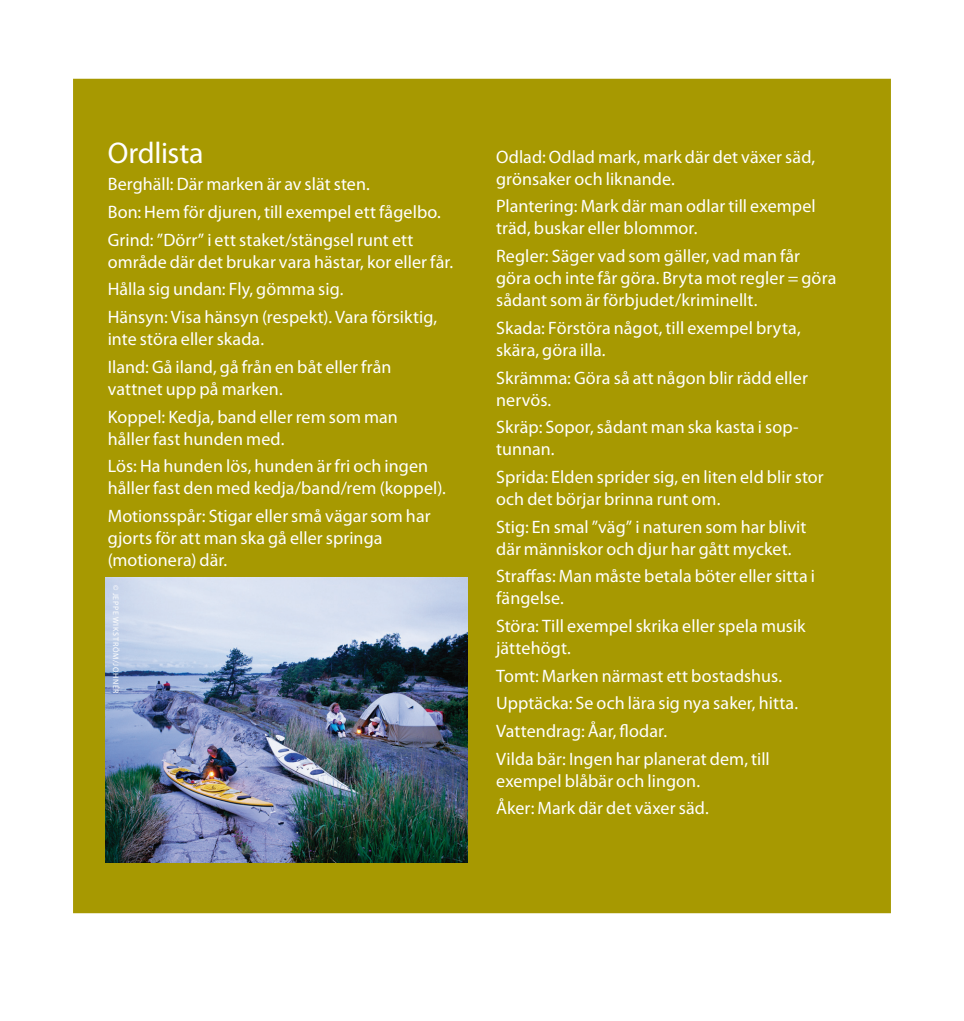
<style>
.page{position:relative;width:964px;height:1021px;background:#fff}
.page>*{position:absolute;margin:0;border:0;box-sizing:border-box;transform-origin:0 0}
.t1{font:30px "Myriad Pro";color:#fff}
.t2{font:18px/27.6px "Myriad Pro";letter-spacing:.005em;color:#fff}
.t3{font:8px "Myriad Pro";letter-spacing:.09em;color:#fff}
</style>
<div class="page">
<div style="left:73px;top:78px;width:818px;height:836px;background:#a79901"></div>
<img style="left:106px;top:577px;width:362px;height:285px">
<h1 class="t1" style="left:108px;top:134px;width:97px">Ordlista</h1>
<p class="t2" style="left:108px;top:170px;width:335px">Berghäll: Där marken är av slät sten.<br>Bon: Hem för djuren, till exempel ett fågelbo.<br>Grind: ”Dörr” i ett staket/stängsel runt ett</p>
<p class="t2" style="left:108px;top:248px;width:347px">område där det brukar vara hästar, kor eller får.<br>Hålla sig undan: Fly, gömma sig.<br>Hänsyn: Visa hänsyn (respekt). Vara försiktig,</p>
<p class="t2" style="left:108px;top:325px;width:285px">inte störa eller skada.<br>Iland: Gå iland, gå från en båt eller från</p>
<p class="t2" style="left:108px;top:375px;width:292px">vattnet upp på marken.<br>Koppel: Kedja, band eller rem som man</p>
<p class="t2" style="left:108px;top:424px;width:322px">håller fast hunden med.<br>Lös: Ha hunden lös, hunden är fri och ingen</p>
<p class="t2" style="left:108px;top:474px;width:340px">håller fast den med kedja/band/rem (koppel).<br>Motionsspår: Stigar eller små vägar som har</p>
<p class="t2" style="left:108px;top:526px;width:276px;line-height:22px">gjorts för att man ska gå eller springa (motionera) där.</p>
<p class="t3" style="left:121px;top:585px;width:110px;rotate:90deg">© Jeppe Wik ström/Johnér</p>
<p class="t2" style="left:496px;top:145px;width:321px;line-height:22px">Odlad: Odlad mark, mark där det växer säd, grönsaker och liknande.</p>
<p class="t2" style="left:496px;top:195px;width:321px;line-height:22px">Plantering: Mark där man odlar till exempel träd, buskar eller blommor.</p>
<p class="t2" style="left:496px;top:245px;width:342px;line-height:22px">Regler: Säger vad som gäller, vad man får göra och inte får göra. Bryta mot regler = göra sådant som är förbjudet/kriminellt.</p>
<p class="t2" style="left:496px;top:316px;width:306px;line-height:22px">Skada: Förstöra något, till exempel bryta, skära, göra illa.</p>
<p class="t2" style="left:496px;top:366px;width:313px;line-height:22px">Skrämma: Göra så att någon blir rädd eller nervös.</p>
<p class="t2" style="left:496px;top:416px;width:303px;line-height:22px">Skräp: Sopor, sådant man ska kasta i sop&shy;tunnan.</p>
<p class="t2" style="left:496px;top:465px;width:329px;line-height:22px">Sprida: Elden sprider sig, en liten eld blir stor och det börjar brinna runt om.</p>
<p class="t2" style="left:496px;top:515px;width:312px;line-height:22px">Stig: En smal ”väg” i naturen som har blivit där människor och djur har gått mycket.</p>
<p class="t2" style="left:496px;top:565px;width:320px;line-height:22px">Straffas: Man måste betala böter eller sitta i fängelse.</p>
<p class="t2" style="left:496px;top:614px;width:311px;line-height:22px">Störa: Till exempel skrika eller spela musik jättehögt.</p>
<p class="t2" style="left:496px;top:661px;width:303px">Tomt: Marken närmast ett bostadshus.<br>Upptäcka: Se och lära sig nya saker, hitta.<br>Vattendrag: Åar, flodar.<br>Vilda bär: Ingen har planerat dem, till</p>
<p class="t2" style="left:496px;top:766px;width:214px">exempel blåbär och lingon.<br>Åker: Mark där det växer säd.</p>
</div>
